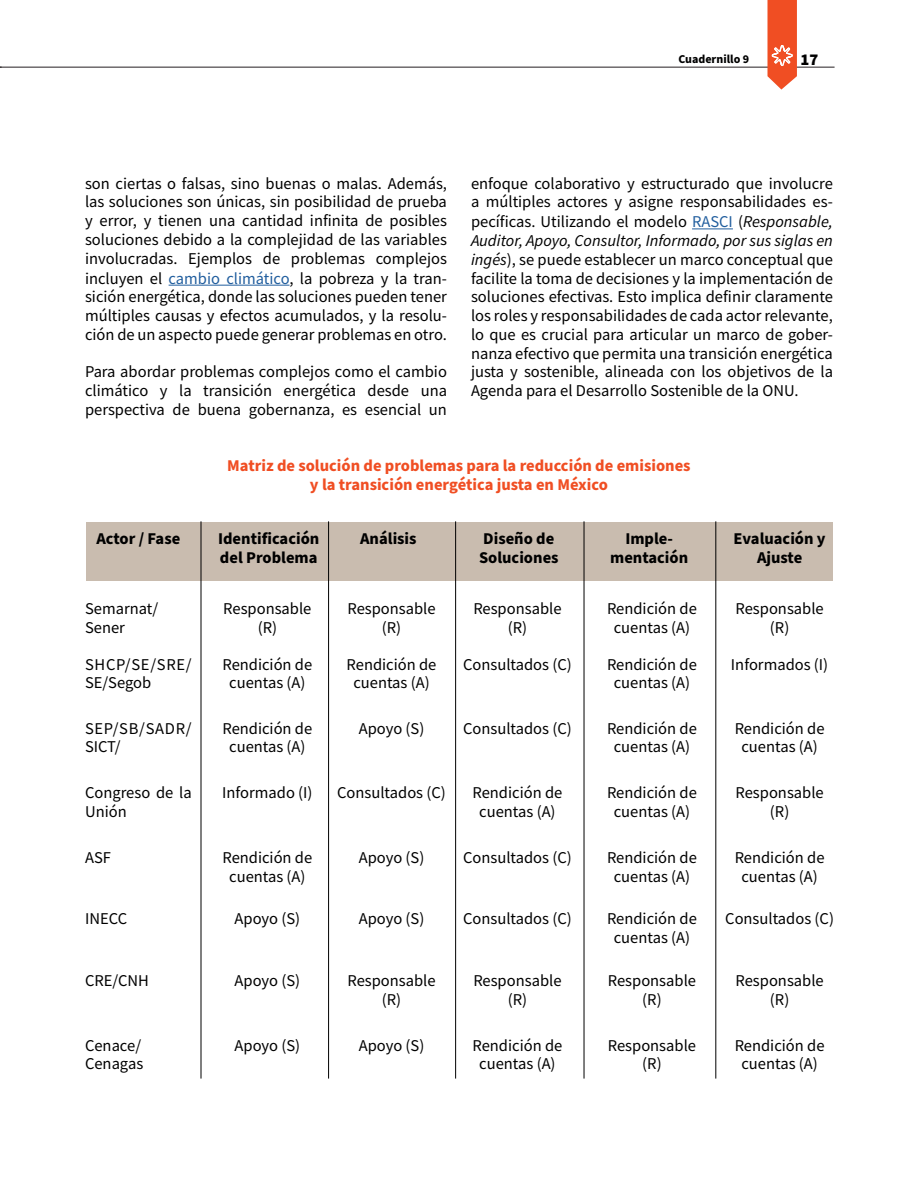
<style>
.page{position:relative;width:918px;height:1188px;background:#fff}
.page>*{position:absolute;margin:0;border:0;box-sizing:border-box;transform-origin:0 0}
.Paragraph_Style_1{font:16.5px/18.8px "Source Sans Pro";color:#000;text-align:center}
.Paragraph_Style_1-2{font:700 16.5px/18.8px "Source Sans Pro";color:#000;text-align:center}
.Paragraph_Style_1-3{font:700 16.5px "Source Sans Pro";color:#f04e23}
.Paragraph_Style_1-4{font:16.5px/18.8px "Source Sans Pro";letter-spacing:.045em;color:#000}
.t1{font:900 16.5px "Source Sans Pro";color:#000}
.t2{font:700 12px "Source Sans Pro";color:#000}
.s1{color:#215e9e}
.s2{font-style:italic}
</style>
<div class="page">
<hr style="left:0;top:67px;width:835px;height:1px;background:#241f21">
<svg style="left:767px;top:0;width:30px;height:90px;background:#f26844"></svg>
<div style="left:86px;top:522px;width:746px;height:58px;background:#c9bcaf"></div>
<hr style="left:169px;top:285px;width:121px;height:1px;background:#215e9e">
<hr style="left:692px;top:228px;width:41px;height:1px;background:#215e9e">
<hr style="left:201px;top:521px;width:1px;height:558px;background:#000">
<hr style="left:328px;top:521px;width:1px;height:558px;background:#000">
<hr style="left:455px;top:521px;width:1px;height:558px;background:#000">
<hr style="left:584px;top:521px;width:1px;height:558px;background:#000">
<hr style="left:715px;top:521px;width:1px;height:558px;background:#000">
<p class="t2" style="left:678px;top:51px;width:72px">Cuadernillo 9</p>
<p class="t1" style="left:801px;top:48px;width:19px">17</p>
<p class="Paragraph_Style_1" style="left:85px;top:174px;width:364px;text-align:justify">son ciertas o falsas, sino buenas o malas. Además, las soluciones son únicas, sin posibilidad de prueba y error, y tienen una cantidad infinita de posibles soluciones debido a la complejidad de las variables involucradas. Ejemplos de problemas complejos incluyen el <span class="s1">cambio climático</span>, la pobreza y la tran&shy;sición energética, donde las soluciones pueden tener múltiples causas y efectos acumulados, y la resolu&shy;ción de un aspecto puede generar problemas en otro.</p>
<p class="Paragraph_Style_1" style="left:85px;top:362px;width:363px;text-align:justify">Para abordar problemas complejos como el cambio climático y la transición energética desde una perspectiva de buena gobernanza, es esencial un</p>
<p class="Paragraph_Style_1" style="left:471px;top:174px;width:364px;text-align:justify">enfoque colaborativo y estructurado que involucre a múltiples actores y asigne responsabilidades es&shy;pecíficas. Utilizando el modelo <span class="s1">RASCI</span> (<span class="s2">Responsable, Auditor, Apoyo, Consultor, Informado, por sus siglas en ingés</span>), se puede establecer un marco conceptual que facilite la toma de decisiones y la implementación de soluciones efectivas. Esto implica definir claramente los roles y responsabilidades de cada actor relevante, lo que es crucial para articular un marco de gober&shy;nanza efectivo que permita una transición energética justa y sostenible, alineada con los objetivos de la Agenda para el Desarrollo Sostenible de la ONU.</p>
<p class="Paragraph_Style_1-3" style="left:227px;top:454px;width:465px">Matriz de solución de problemas para la reducción de emisiones</p>
<p class="Paragraph_Style_1-3" style="left:310px;top:473px;width:300px">y la transición energética justa en México</p>
<p class="Paragraph_Style_1-2" style="left:96px;top:530px;width:85px">Actor / Fase</p>
<p class="Paragraph_Style_1-2" style="left:360px;top:530px;width:58px">Análisis</p>
<p class="Paragraph_Style_1-2" style="left:610px;top:530px;width:80px">Imple&shy;mentación</p>
<p class="Paragraph_Style_1-2" style="left:218px;top:530px;width:103px;text-align:left">Identificación del Problema</p>
<p class="Paragraph_Style_1-2" style="left:479px;top:530px;width:81px;text-align:left">Diseño de<br>Soluciones</p>
<p class="Paragraph_Style_1-2" style="left:734px;top:530px;width:94px">Evaluación y<br>Ajuste</p>
<p class="Paragraph_Style_1" style="left:85px;top:599px;width:75px">Semarnat/</p>
<p class="Paragraph_Style_1" style="left:85px;top:618px;width:41px">Sener</p>
<p class="Paragraph_Style_1-4" style="left:85px;top:655px;width:108px">SHCP/SE/SRE/<br>SE/Segob</p>
<p class="Paragraph_Style_1-4" style="left:85px;top:719px;width:108px">SEP/SB/SADR/<br>SICT/</p>
<p class="Paragraph_Style_1" style="left:85px;top:783px;width:108px;text-align:left">Congreso de la<br>Unión</p>
<p class="Paragraph_Style_1" style="left:85px;top:848px;width:27px">ASF</p>
<p class="Paragraph_Style_1" style="left:85px;top:910px;width:44px">INECC</p>
<p class="Paragraph_Style_1" style="left:223px;top:599px;width:90px">Responsable (R)</p>
<p class="Paragraph_Style_1" style="left:222px;top:655px;width:91px">Rendición de cuentas (A)</p>
<p class="Paragraph_Style_1" style="left:222px;top:719px;width:91px">Rendición de cuentas (A)</p>
<p class="Paragraph_Style_1" style="left:222px;top:783px;width:92px">Informado (I)</p>
<p class="Paragraph_Style_1" style="left:222px;top:848px;width:91px">Rendición de cuentas (A)</p>
<p class="Paragraph_Style_1" style="left:235px;top:910px;width:67px">Apoyo (S)</p>
<p class="Paragraph_Style_1" style="left:347px;top:599px;width:90px">Responsable (R)</p>
<p class="Paragraph_Style_1" style="left:347px;top:655px;width:91px">Rendición de cuentas (A)</p>
<p class="Paragraph_Style_1" style="left:359px;top:719px;width:67px">Apoyo (S)</p>
<p class="Paragraph_Style_1" style="left:473px;top:599px;width:90px">Responsable (R)</p>
<p class="Paragraph_Style_1" style="left:463px;top:655px;width:110px">Consultados (C)</p>
<p class="Paragraph_Style_1" style="left:463px;top:719px;width:110px">Consultados (C)</p>
<p class="Paragraph_Style_1" style="left:337px;top:783px;width:110px">Consultados (C)</p>
<p class="Paragraph_Style_1" style="left:359px;top:848px;width:67px">Apoyo (S)</p>
<p class="Paragraph_Style_1" style="left:359px;top:910px;width:67px">Apoyo (S)</p>
<p class="Paragraph_Style_1" style="left:473px;top:783px;width:91px">Rendición de cuentas (A)</p>
<p class="Paragraph_Style_1" style="left:463px;top:848px;width:110px">Consultados (C)</p>
<p class="Paragraph_Style_1" style="left:463px;top:910px;width:110px">Consultados (C)</p>
<p class="Paragraph_Style_1" style="left:85px;top:971px;width:65px">CRE/CNH</p>
<p class="Paragraph_Style_1" style="left:85px;top:1036px;width:60px;text-align:left">Cenace/<br>Cenagas</p>
<p class="Paragraph_Style_1" style="left:235px;top:971px;width:67px">Apoyo (S)</p>
<p class="Paragraph_Style_1" style="left:235px;top:1036px;width:67px">Apoyo (S)</p>
<p class="Paragraph_Style_1" style="left:347px;top:971px;width:90px">Responsable (R)</p>
<p class="Paragraph_Style_1" style="left:359px;top:1036px;width:67px">Apoyo (S)</p>
<p class="Paragraph_Style_1" style="left:473px;top:971px;width:90px">Responsable (R)</p>
<p class="Paragraph_Style_1" style="left:473px;top:1036px;width:91px">Rendición de cuentas (A)</p>
<p class="Paragraph_Style_1" style="left:607px;top:599px;width:91px">Rendición de cuentas (A)</p>
<p class="Paragraph_Style_1" style="left:607px;top:655px;width:91px">Rendición de cuentas (A)</p>
<p class="Paragraph_Style_1" style="left:607px;top:719px;width:91px">Rendición de cuentas (A)</p>
<p class="Paragraph_Style_1" style="left:607px;top:783px;width:91px">Rendición de cuentas (A)</p>
<p class="Paragraph_Style_1" style="left:607px;top:848px;width:91px">Rendición de cuentas (A)</p>
<p class="Paragraph_Style_1" style="left:607px;top:910px;width:91px">Rendición de cuentas (A)</p>
<p class="Paragraph_Style_1" style="left:608px;top:971px;width:90px">Responsable (R)</p>
<p class="Paragraph_Style_1" style="left:608px;top:1036px;width:90px">Responsable (R)</p>
<p class="Paragraph_Style_1" style="left:736px;top:599px;width:90px">Responsable (R)</p>
<p class="Paragraph_Style_1" style="left:731px;top:655px;width:99px">Informados (I)</p>
<p class="Paragraph_Style_1" style="left:735px;top:719px;width:91px">Rendición de cuentas (A)</p>
<p class="Paragraph_Style_1" style="left:736px;top:783px;width:90px">Responsable (R)</p>
<p class="Paragraph_Style_1" style="left:735px;top:848px;width:91px">Rendición de cuentas (A)</p>
<p class="Paragraph_Style_1" style="left:725px;top:910px;width:110px">Consultados (C)</p>
<p class="Paragraph_Style_1" style="left:736px;top:971px;width:90px">Responsable (R)</p>
<p class="Paragraph_Style_1" style="left:735px;top:1036px;width:91px">Rendición de cuentas (A)</p>
</div>
